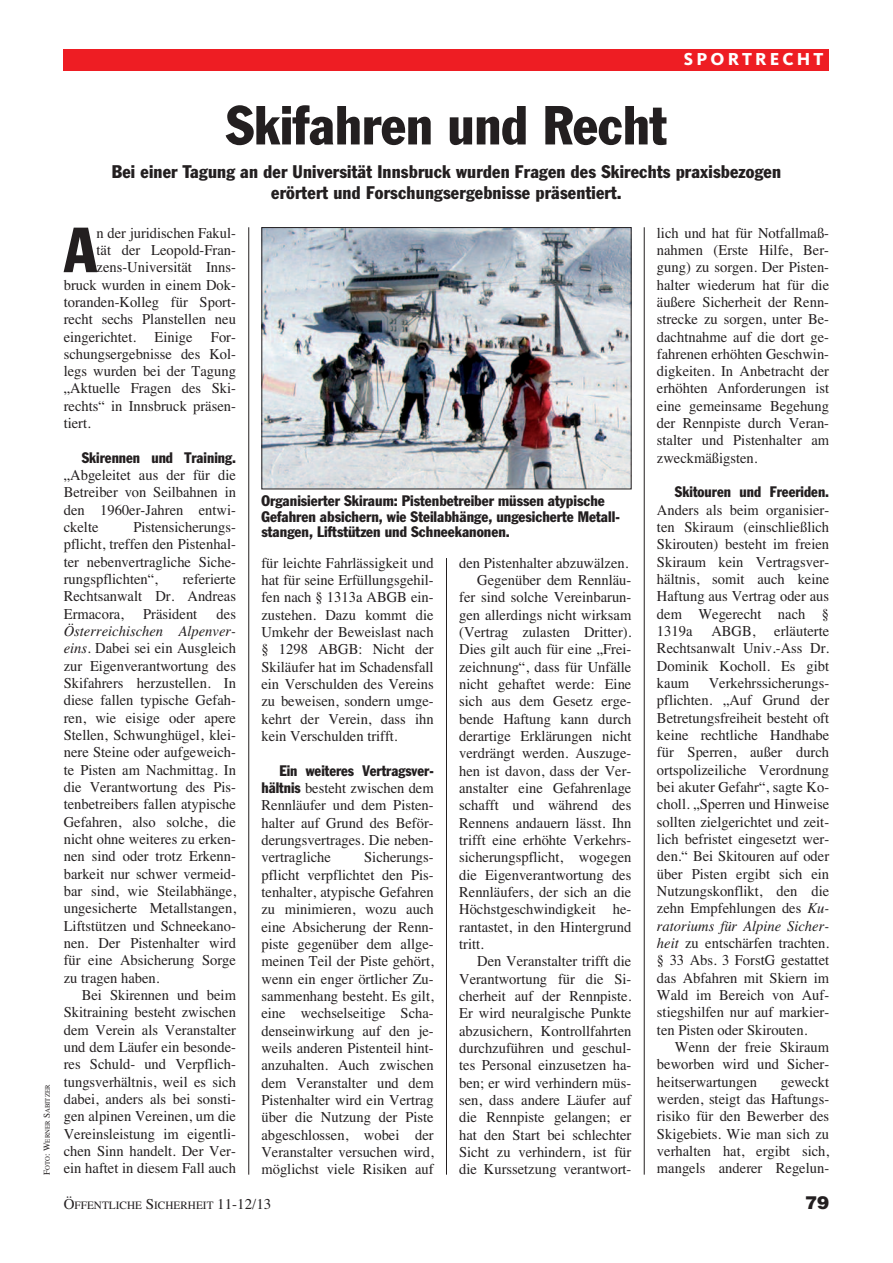
<style>
.page{position:relative;width:893px;height:1263px;background:#fff}
.page>*{position:absolute;margin:0;border:0;box-sizing:border-box;transform-origin:0 0}
.t1{font:condensed 62.55px "Franklin Gothic";color:#231f20}
.t2{font:condensed 54px "Franklin Gothic";color:#231f20}
.t3{font:condensed 18px/21.6px "Franklin Gothic";letter-spacing:.01em;color:#231f20;text-align:center}
.t4{font:800 18px "Kievit";letter-spacing:.175em;color:#fff}
.t5{font:900 18px "Helvetica";color:#231f20}
.t6{font:15px/17.4px "Times";color:#231f20;text-align:justify}
.t7{font:condensed 15px/15.8px "Franklin Gothic";color:#231f20}
.t8{font:11.25px "Times";color:#231f20}
.t9{font:6.75px "Times";color:#231f20}
.s1{font-size:9px}
.s2{font-style:italic}
.s3{font-family:"Franklin Gothic";font-stretch:condensed}
.s4{font-size:15px}
</style>
<div class="page">
<hr style="left:644px;top:227px;width:1px;height:947px;background:#231f20">
<div style="left:64px;top:49px;width:765px;height:21px;background:#ee1d23"></div>
<hr style="left:248px;top:227px;width:1px;height:947px;background:#231f20">
<hr style="left:446px;top:558px;width:1px;height:617px;background:#231f20">
<img style="left:263px;top:229px;width:366px;height:258px">
<div style="left:261px;top:227px;width:370px;height:262px;border:1px solid #231f20"></div>
<p class="t4" style="left:684px;top:53px;width:141px">SPORTRECHT</p>
<p class="t9" style="left:43px;top:1175px;width:91px;rotate:-90deg"><span class="s1">F</span>OTO<span class="s1">: W</span>ERNER <span class="s1">S</span>ABITZER</p>
<h2 class="t2" style="left:226px;top:106px;width:442px">Skifahren und Recht</h2>
<p class="t3" style="left:112px;top:162px;width:671px">Bei einer Tagung an der Universität Innsbruck wurden Fragen des Skirechts praxisbezogen erörtert und Forschungsergebnisse präsentiert.</p>
<h1 class="t1" style="left:64px;top:228px;width:34px">A</h1>
<p class="t6" style="left:97px;top:224px;width:141px">n der juridischen Fakul-</p>
<p class="t6" style="left:97px;top:241px;width:141px">tät der Leopold-Fran-</p>
<p class="t6" style="left:97px;top:258px;width:141px">zens-Universität Inns-</p>
<p class="t6" style="left:64px;top:276px;width:174px">bruck wurden in einem Dok-</p>
<p class="t6" style="left:64px;top:293px;width:174px">toranden-Kolleg für Sport-</p>
<p class="t6" style="left:64px;top:310px;width:174px">recht sechs Planstellen neu</p>
<p class="t6" style="left:64px;top:328px;width:174px">eingerichtet. Einige For-</p>
<p class="t6" style="left:64px;top:345px;width:174px">schungsergebnisse des Kol-</p>
<p class="t6" style="left:64px;top:362px;width:174px">legs wurden bei der Tagung</p>
<p class="t6" style="left:64px;top:380px;width:174px">„Aktuelle Fragen des Ski-</p>
<p class="t6" style="left:64px;top:397px;width:174px">rechts“ in Innsbruck präsen-</p>
<p class="t6" style="left:64px;top:414px;width:29px">tiert.</p>
<p class="t7" style="left:82px;top:451px;width:156px">Skirennen und Training.</p>
<p class="t6" style="left:64px;top:466px;width:174px">„Abgeleitet aus der für die Betreiber von Seilbahnen in den 1960er-Jahren entwi&shy;ckelte</p>
<p class="t6" style="left:64px;top:518px;width:174px;text-indent:70px">Pistensicherungs&shy;pflicht, treffen den Pistenhal&shy;ter nebenvertragliche Siche&shy;rungspflichten“,</p>
<p class="t6" style="left:64px;top:570px;width:174px;text-indent:119px">referierte Rechtsanwalt Dr. Andreas Ermacora,</p>
<p class="t6" style="left:143px;top:605px;width:56px">Präsident</p>
<p class="t6" style="left:217px;top:605px;width:21px">des</p>
<p class="t6" style="left:64px;top:622px;width:174px"><span class="s2">Österreichischen Alpenver&shy;eins.</span> Dabei sei ein Ausgleich zur Eigenverantwortung des Skifahrers herzustellen. In diese fallen typische Gefah&shy;ren, wie eisige oder apere Stellen, Schwunghügel, klei&shy;nere Steine oder aufgeweich&shy;te Pisten am Nachmittag. In die Verantwortung des Pis&shy;tenbetreibers fallen atypische Gefahren, also solche, die nicht ohne weiteres zu erken&shy;nen sind oder trotz Erkenn&shy;barkeit nur schwer vermeid&shy;bar sind, wie Steilabhänge, ungesicherte Metallstangen, Liftstützen und Schneekano&shy;nen. Der Pistenhalter wird für eine Absicherung Sorge zu tragen haben.</p>
<p class="t6" style="left:64px;top:986px;width:174px;text-indent:18px">Bei Skirennen und beim Skitraining besteht zwischen dem Verein als Veranstalter und dem Läufer ein besonde&shy;res Schuld- und Verpflich&shy;tungsverhältnis, weil es sich dabei, anders als bei sonsti&shy;gen alpinen Vereinen, um die Vereinsleistung im eigentli&shy;chen Sinn handelt. Der Ver&shy;ein haftet in diesem Fall auch</p>
<p class="t7" style="left:261px;top:494px;width:360px">Organisierter Skiraum: Pistenbetreiber müssen atypische<br>Gefahren absichern, wie Steilabhänge, ungesicherte Metall&shy;stangen, Liftstützen und Schneekanonen.</p>
<p class="t6" style="left:261px;top:554px;width:174px">für leichte Fahrlässigkeit und hat für seine Erfüllungsgehil&shy;fen nach § 1313a ABGB ein&shy;zustehen. Dazu kommt die Umkehr der Beweislast nach § 1298 ABGB: Nicht der Skiläufer hat im Schadensfall ein Verschulden des Vereins zu beweisen, sondern umge&shy;kehrt der Verein, dass ihn kein Verschulden trifft.</p>
<p class="t7" style="left:279px;top:764px;width:156px">Ein weiteres Vertragsver-</p>
<p class="t6" style="left:261px;top:779px;width:174px"><span class="s3">hältnis</span> besteht zwischen dem Rennläufer und dem Pisten&shy;halter auf Grund des Beför&shy;derungsvertrages. Die neben&shy;vertragliche</p>
<p class="t6" style="left:261px;top:848px;width:174px;text-indent:103px">Sicherungs&shy;pflicht verpflichtet den Pis&shy;tenhalter, atypische Gefahren zu minimieren, wozu auch eine Absicherung der Renn&shy;piste gegenüber dem allge&shy;meinen Teil der Piste gehört, wenn ein enger örtlicher Zu&shy;sammenhang besteht. Es gilt, eine wechselseitige Scha&shy;denseinwirkung auf den je&shy;weils anderen Pistenteil hint&shy;anzuhalten. Auch zwischen dem Veranstalter und dem Pistenhalter wird ein Vertrag über die Nutzung der Piste abgeschlossen, wobei der Veranstalter versuchen wird, möglichst viele Risiken auf</p>
<p class="t6" style="left:459px;top:554px;width:171px">den Pistenhalter abzuwälzen.</p>
<p class="t6" style="left:477px;top:571px;width:156px">Gegenüber dem Rennläu-</p>
<p class="t6" style="left:459px;top:589px;width:174px">fer sind solche Vereinbarun-</p>
<p class="t6" style="left:459px;top:606px;width:174px">gen allerdings nicht wirksam</p>
<p class="t6" style="left:459px;top:623px;width:174px">(Vertrag zulasten Dritter).</p>
<p class="t6" style="left:459px;top:640px;width:174px">Dies gilt auch für eine „Frei-</p>
<p class="t6" style="left:459px;top:658px;width:174px">zeichnung“, dass für Unfälle</p>
<p class="t6" style="left:459px;top:675px;width:174px">nicht gehaftet werde: Eine</p>
<p class="t6" style="left:459px;top:692px;width:174px">sich aus dem Gesetz erge-</p>
<p class="t6" style="left:459px;top:710px;width:174px">bende Haftung kann durch</p>
<p class="t6" style="left:459px;top:727px;width:174px">derartige Erklärungen nicht</p>
<p class="t6" style="left:459px;top:744px;width:174px">verdrängt werden. Auszuge-</p>
<p class="t6" style="left:459px;top:762px;width:174px">hen ist davon, dass der Ver-</p>
<p class="t6" style="left:459px;top:779px;width:174px">anstalter eine Gefahrenlage</p>
<p class="t6" style="left:459px;top:796px;width:174px">schafft und während des</p>
<p class="t6" style="left:459px;top:814px;width:174px">Rennens andauern lässt. Ihn</p>
<p class="t6" style="left:459px;top:831px;width:174px">trifft eine erhöhte Verkehrs-</p>
<p class="t6" style="left:459px;top:848px;width:174px">sicherungspflicht, wogegen</p>
<p class="t6" style="left:459px;top:866px;width:174px">die Eigenverantwortung des</p>
<p class="t6" style="left:459px;top:883px;width:174px">Rennläufers, der sich an die</p>
<p class="t6" style="left:459px;top:900px;width:174px">Höchstgeschwindigkeit he-</p>
<p class="t6" style="left:459px;top:918px;width:174px">rantastet, in den Hintergrund</p>
<p class="t6" style="left:459px;top:935px;width:26px">tritt.</p>
<p class="t6" style="left:477px;top:952px;width:156px">Den Veranstalter trifft die</p>
<p class="t6" style="left:459px;top:970px;width:174px">Verantwortung für die Si-</p>
<p class="t6" style="left:459px;top:987px;width:174px">cherheit auf der Rennpiste.</p>
<p class="t6" style="left:459px;top:1004px;width:174px">Er wird neuralgische Punkte</p>
<p class="t6" style="left:459px;top:1022px;width:174px">abzusichern, Kontrollfahrten</p>
<p class="t6" style="left:459px;top:1039px;width:174px">durchzuführen und geschul-</p>
<p class="t6" style="left:459px;top:1056px;width:174px">tes Personal einzusetzen ha-</p>
<p class="t6" style="left:459px;top:1074px;width:174px">ben; er wird verhindern müs-</p>
<p class="t6" style="left:459px;top:1091px;width:174px">sen, dass andere Läufer auf</p>
<p class="t6" style="left:459px;top:1108px;width:174px">die Rennpiste gelangen; er</p>
<p class="t6" style="left:459px;top:1126px;width:174px">hat den Start bei schlechter</p>
<p class="t6" style="left:459px;top:1143px;width:174px">Sicht zu verhindern, ist für</p>
<p class="t6" style="left:459px;top:1160px;width:174px">die Kurssetzung verantwort-</p>
<p class="t6" style="left:657px;top:224px;width:174px">lich und hat für Notfallmaß&shy;nahmen (Erste Hilfe, Ber&shy;gung) zu sorgen. Der Pisten&shy;halter wiederum hat für die äußere Sicherheit der Renn&shy;strecke zu sorgen, unter Be&shy;dachtnahme auf die dort ge&shy;fahrenen erhöhten Geschwin&shy;digkeiten. In Anbetracht der erhöhten Anforderungen ist eine gemeinsame Begehung der Rennpiste durch Veran&shy;stalter und Pistenhalter am zweckmäßigsten.</p>
<p class="t7" style="left:675px;top:485px;width:156px">Skitouren und Freeriden.</p>
<p class="t6" style="left:657px;top:501px;width:174px">Anders als beim organisier&shy;ten Skiraum (einschließlich Skirouten) besteht im freien Skiraum kein Vertragsver&shy;hältnis, somit auch keine Haftung aus Vertrag oder aus dem Wegerecht nach § 1319a</p>
<p class="t6" style="left:657px;top:622px;width:174px;text-indent:117px">erläuterte Rechtsanwalt Univ.-Ass Dr.<br>Dominik Kocholl. Es gibt kaum</p>
<p class="t6" style="left:711px;top:622px;width:46px">ABGB,</p>
<p class="t6" style="left:657px;top:674px;width:174px;text-indent:52px">Verkehrssicherungs&shy;pflichten. „Auf Grund der Betretungsfreiheit besteht oft keine rechtliche Handhabe für Sperren, außer durch ortspolizeiliche Verordnung bei akuter Gefahr“, sagte Ko&shy;choll. „Sperren und Hinweise sollten zielgerichtet und zeit&shy;lich befristet eingesetzt wer&shy;den.“ Bei Skitouren auf oder über Pisten ergibt sich ein Nutzungskonflikt, den die zehn Empfehlungen des <span class="s2">Ku&shy;ratoriums für Alpine Sicher&shy;heit</span> zu entschärfen trachten. § 33 Abs. 3 ForstG gestattet das Abfahren mit Skiern im Wald im Bereich von Auf&shy;stiegshilfen nur auf markier&shy;ten Pisten oder Skirouten.</p>
<p class="t6" style="left:657px;top:1038px;width:174px;text-indent:18px">Wenn der freie Skiraum beworben wird und Sicher&shy;heitserwartungen</p>
<p class="t6" style="left:657px;top:1073px;width:174px;text-indent:124px">geweckt werden, steigt das Haftungs&shy;risiko für den Bewerber des Skigebiets. Wie man sich zu verhalten hat, ergibt sich, mangels anderer Regelun-</p>
<p class="t8" style="left:64px;top:1198px;width:209px"><span class="s4">Ö</span>FFENTLICHE <span class="s4">S</span>ICHERHEIT <span class="s4">11-12/13</span></p>
<p class="t5" style="left:805px;top:1192px;width:26px">79</p>
</div>
